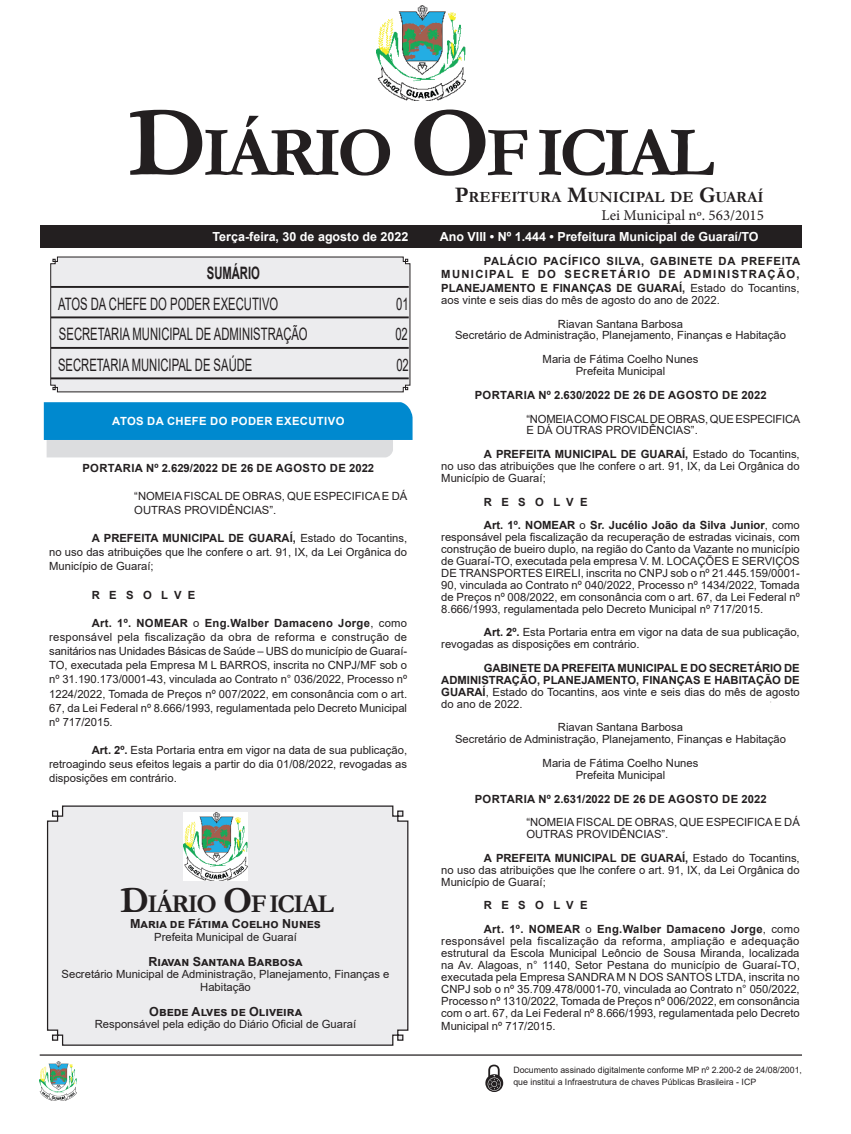
<style>
.page{position:relative;width:851px;height:1134px;background:#fff}
.page>*{position:absolute;margin:0;border:0;box-sizing:border-box;transform-origin:0 0}
.CORPO_DE_TEXTO{font:700 70.88px "Garamond";letter-spacing:-.06em;color:#231f20}
.CORPO_DE_TEXTO-2{font:700 25.88px "Garamond";letter-spacing:-.06em;color:#231f20}
.Nome_Secretário{font:17.12px "Arial";color:#231f20;scale:.66 1}
.Nome_Secretário-2{font:700 17.12px "Arial";color:#231f20;scale:.66 1}
.CORPO_DE_TEXTO-3{font:700 15.62px "Garamond";color:#231f20}
.t1{font:15px "Minion Pro";color:#231f20}
.t2{font:700 12.5px "Arial";color:#fff}
.Assinatura{font:700 12.5px "Arial";color:#231f20}
.CORPO_DE_TEXTO-4{font:11.25px/11.9px "Arial";color:#231f20;text-align:justify}
.Assinatura-2{font:11.25px/12.5px "Arial";color:#231f20;text-align:center}
.CORPO_DE_TEXTO-5{font:700 11.25px/11.9px "Arial";color:#231f20;text-align:justify}
.EMENTA{font:11.25px/11.9px "Arial";letter-spacing:-.005em;color:#231f20}
.TITULOS{font:700 11.25px "Arial";letter-spacing:.035em;color:#231f20}
.Chancela2{font:700 11.25px "Arial";letter-spacing:.035em;color:#fff}
.CORPO_DE_TEXTO-6{font:8.75px/12.5px "Arial";color:#231f20}
.s1{font-size:101.25px}
.s2{font-size:22.38px}
.s3{font-weight:700}
.s4{font-size:36.88px}
.s5{font-weight:400}
</style>
<div class="page">
<div style="left:40px;top:225px;width:761px;height:22px;background:#231f20"></div>
<hr style="left:40px;top:1054px;width:761px;height:2px;background:#231f20">
<img style="left:376px;top:5px;width:89px;height:95px">
<img style="left:40px;top:1061px;width:37px;height:39px">
<svg style="left:485px;top:1065px;width:18px;height:27px"></svg>
<div style="left:46px;top:805px;width:363px;height:241px;background:#ececee"></div>
<img style="left:183px;top:812px;width:64px;height:68px">
<svg style="left:50px;top:256px;width:360px;height:136px;background:#dad9db"></svg>
<svg style="left:44px;top:402px;width:368px;height:55px;background:#46a4d4"></svg>
<p class="CORPO_DE_TEXTO" style="left:128px;top:105px;width:587px"><span class="s1">D</span>IÁRIO <span class="s1">O</span>F ICIAL</p>
<p class="CORPO_DE_TEXTO-3" style="left:455px;top:186px;width:310px"><span class="s2">P</span>REFEITURA <span class="s2">M</span>UNICIPAL DE <span class="s2">G</span>UARAÍ</p>
<p class="t1" style="left:601px;top:205px;width:164px">Lei Municipal nº. 563/2015</p>
<p class="t2" style="left:212px;top:228px;width:197px">Terça-feira, 30 de agosto de 2022</p>
<p class="t2" style="left:439px;top:228px;width:320px">Ano VIII • Nº 1.444 • Prefeitura Municipal de Guaraí/TO</p>
<p class="Nome_Secretário-2" style="left:207px;top:261px;width:82px">SUMÁRIO</p>
<p class="Nome_Secretário" style="left:58px;top:292px;width:335px">ATOS DA CHEFE DO PODER EXECUTIVO</p>
<p class="Nome_Secretário" style="left:396px;top:292px;width:20px">01</p>
<p class="Nome_Secretário" style="left:59px;top:322px;width:378px">SECRETARIA MUNICIPAL DE ADMINISTRAÇÃO</p>
<p class="Nome_Secretário" style="left:395px;top:322px;width:20px">02</p>
<p class="Nome_Secretário" style="left:58px;top:353px;width:296px">SECRETARIA MUNICIPAL DE SAÚDE</p>
<p class="Nome_Secretário" style="left:396px;top:353px;width:20px">02</p>
<p class="Chancela2" style="left:112px;top:413px;width:233px">ATOS DA CHEFE DO PODER EXECUTIVO</p>
<p class="TITULOS" style="left:82px;top:460px;width:293px">PORTARIA Nº 2.629/2022 DE 26 DE AGOSTO DE 2022</p>
<p class="EMENTA" style="left:134px;top:489px;width:274px;line-height:14.1px">“NOMEIA FISCAL DE OBRAS, QUE ESPECIFICA E DÁ<br>OUTRAS PROVIDÊNCIAS”.</p>
<p class="CORPO_DE_TEXTO-4" style="left:49px;top:531px;width:359px;line-height:14.1px;text-indent:43px"><span class="s3">A PREFEITA MUNICIPAL DE GUARAÍ,</span> Estado do Tocantins, no uso das atribuições que lhe confere o art. 91, IX, da Lei Orgânica do Município de Guaraí;</p>
<p class="CORPO_DE_TEXTO-5" style="left:92px;top:589px;width:105px">R E S O L V E</p>
<p class="CORPO_DE_TEXTO-4" style="left:49px;top:616px;width:359px;line-height:14.1px;text-indent:43px"><span class="s3">Art. 1º. NOMEAR</span> o <span class="s3">Eng.Walber Damaceno Jorge</span>, como responsável pela fiscalização da obra de reforma e construção de sanitários nas Unidades Básicas de Saúde – UBS do município de Guaraí-TO, executada pela Empresa M L BARROS, inscrita no CNPJ/MF sob o nº 31.190.173/0001-43, vinculada ao Contrato n° 036/2022, Processo nº 1224/2022, Tomada de Preços nº 007/2022, em consonância com o art.<br>67, da Lei Federal nº 8.666/1993, regulamentada pelo Decreto Municipal nº 717/2015.</p>
<p class="CORPO_DE_TEXTO-4" style="left:49px;top:743px;width:359px;line-height:14.1px;text-indent:43px"><span class="s3">Art. 2º.</span> Esta Portaria entra em vigor na data de sua publicação, retroagindo seus efeitos legais a partir do dia 01/08/2022, revogadas as disposições em contrário.</p>
<p class="CORPO_DE_TEXTO-2" style="left:120px;top:886px;width:215px"><span class="s4">D</span>IÁRIO <span class="s4">O</span>F ICIAL</p>
<p class="Assinatura" style="left:130px;top:915px;width:192px">Maria de Fátima Coelho Nunes</p>
<p class="Assinatura-2" style="left:154px;top:930px;width:144px">Prefeita Municipal de Guaraí</p>
<p class="Assinatura" style="left:148px;top:952px;width:155px">Riavan Santana Barbosa</p>
<p class="Assinatura-2" style="left:62px;top:968px;width:329px">Secretário Municipal de Administração, Planejamento, Finanças e<br>Habitação</p>
<p class="Assinatura" style="left:149px;top:1002px;width:154px">Obede Alves de Oliveira</p>
<p class="Assinatura-2" style="left:95px;top:1018px;width:263px">Responsável pela edição do Diário Oficial de Guaraí</p>
<p class="CORPO_DE_TEXTO-5" style="left:441px;top:254px;width:360px;line-height:13.5px;text-indent:43px">PALÁCIO PACÍFICO SILVA, GABINETE DA PREFEITA MUNICIPAL E DO SECRETÁRIO DE ADMINISTRAÇÃO, PLANEJAMENTO E FINANÇAS DE GUARAÍ, <span class="s5">Estado do Tocantins,</span></p>
<p class="CORPO_DE_TEXTO-4" style="left:441px;top:294px;width:280px">aos vinte e seis dias do mês de agosto do ano de 2022.</p>
<p class="Assinatura-2" style="left:558px;top:317px;width:127px">Riavan Santana Barbosa</p>
<p class="Assinatura-2" style="left:455px;top:329px;width:332px">Secretário de Administração, Planejamento, Finanças e Habitação</p>
<p class="Assinatura-2" style="left:542px;top:353px;width:157px">Maria de Fátima Coelho Nunes</p>
<p class="Assinatura-2" style="left:575px;top:365px;width:91px">Prefeita Municipal</p>
<p class="TITULOS" style="left:474px;top:387px;width:293px">PORTARIA Nº 2.630/2022 DE 26 DE AGOSTO DE 2022</p>
<p class="EMENTA" style="left:526px;top:413px;width:275px">“NOMEIA COMO FISCAL DE OBRAS, QUE ESPECIFICA<br>E DÁ OUTRAS PROVIDÊNCIAS”.</p>
<p class="CORPO_DE_TEXTO-4" style="left:441px;top:448px;width:360px;text-indent:43px"><span class="s3">A PREFEITA MUNICIPAL DE GUARAÍ,</span> Estado do Tocantins, no uso das atribuições que lhe confere o art. 91, IX, da Lei Orgânica do Município de Guaraí;</p>
<p class="CORPO_DE_TEXTO-5" style="left:484px;top:496px;width:105px">R E S O L V E</p>
<p class="CORPO_DE_TEXTO-4" style="left:441px;top:519px;width:360px;text-indent:43px"><span class="s3">Art. 1º. NOMEAR</span> o <span class="s3">Sr. Jucélio João da Silva Junior</span>, como responsável pela fiscalização da recuperação de estradas vicinais, com construção de bueiro duplo, na região do Canto da Vazante no município de Guaraí-TO, executada pela empresa V. M. LOCAÇÕES E SERVIÇOS DE TRANSPORTES EIRELI, inscrita no CNPJ sob o nº 21.445.159/0001- 90, vinculada ao Contrato nº 040/2022, Processo nº 1434/2022, Tomada de Preços nº 008/2022, em consonância com o art. 67, da Lei Federal nº 8.666/1993, regulamentada pelo Decreto Municipal nº 717/2015.</p>
<p class="CORPO_DE_TEXTO-4" style="left:441px;top:626px;width:360px;text-indent:43px"><span class="s3">Art. 2º.</span> Esta Portaria entra em vigor na data de sua publicação, revogadas as disposições em contrário.</p>
<p class="CORPO_DE_TEXTO-5" style="left:441px;top:662px;width:360px;text-indent:43px">GABINETE DA PREFEITA MUNICIPAL E DO SECRETÁRIO DE ADMINISTRAÇÃO, PLANEJAMENTO, FINANÇAS E HABITAÇÃO DE GUARAÍ<span class="s5">, Estado do Tocantins, aos vinte e seis dias do mês de agosto do ano de 2022.</span></p>
<p class="Assinatura-2" style="left:558px;top:721px;width:127px">Riavan Santana Barbosa</p>
<p class="Assinatura-2" style="left:455px;top:733px;width:332px">Secretário de Administração, Planejamento, Finanças e Habitação</p>
<p class="Assinatura-2" style="left:542px;top:757px;width:157px">Maria de Fátima Coelho Nunes</p>
<p class="Assinatura-2" style="left:575px;top:769px;width:91px">Prefeita Municipal</p>
<p class="TITULOS" style="left:474px;top:791px;width:293px">PORTARIA Nº 2.631/2022 DE 26 DE AGOSTO DE 2022</p>
<p class="EMENTA" style="left:526px;top:816px;width:275px">“NOMEIA FISCAL DE OBRAS, QUE ESPECIFICA E DÁ<br>OUTRAS PROVIDÊNCIAS”.</p>
<p class="CORPO_DE_TEXTO-4" style="left:441px;top:852px;width:360px;text-indent:43px"><span class="s3">A PREFEITA MUNICIPAL DE GUARAÍ,</span> Estado do Tocantins, no uso das atribuições que lhe confere o art. 91, IX, da Lei Orgânica do Município de Guaraí;</p>
<p class="CORPO_DE_TEXTO-5" style="left:484px;top:900px;width:105px">R E S O L V E</p>
<p class="CORPO_DE_TEXTO-4" style="left:441px;top:923px;width:360px;text-indent:43px"><span class="s3">Art. 1º. NOMEAR</span> o <span class="s3">Eng.Walber Damaceno Jorge</span>, como responsável pela fiscalização da reforma, ampliação e adequação estrutural da Escola Municipal Leôncio de Sousa Miranda, localizada na Av. Alagoas, n° 1140, Setor Pestana do município de Guaraí-TO, executada pela Empresa SANDRA M N DOS SANTOS LTDA, inscrita no CNPJ sob o nº 35.709.478/0001-70, vinculada ao Contrato n° 050/2022, Processo nº 1310/2022, Tomada de Preços nº 006/2022, em consonância com o art. 67, da Lei Federal nº 8.666/1993, regulamentada pelo Decreto Municipal nº 717/2015.</p>
<p class="CORPO_DE_TEXTO-6" style="left:513px;top:1063px;width:290px">Documento assinado digitalmente conforme MP nº 2.200-2 de 24/08/2001, que institui a Infraestrutura de chaves Públicas Brasileira - ICP</p>
</div>
